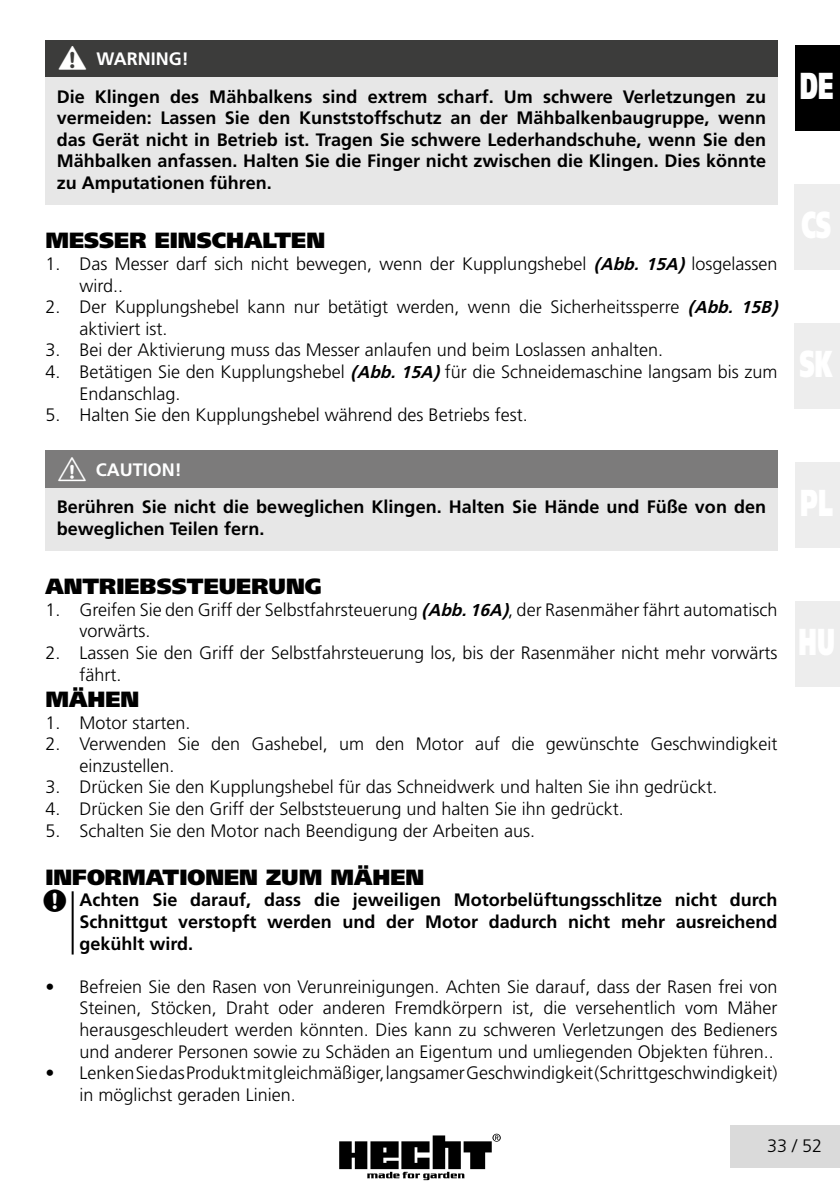
<style>
.page{position:relative;width:840px;height:1191px;background:#fff}
.page>*{position:absolute;margin:0;border:0;box-sizing:border-box;transform-origin:0 0}
.t1{font:900 37.6px "Frutiger CE";color:#fff;scale:.6 1}
.t2{font:900 22px "Frutiger CE";color:#000}
.t3{font:300 18px/21.6px "Frutiger CE";color:#000}
.t4{font:700 18px/21.6px "Frutiger CE";color:#000;text-align:justify}
.t5{font:700 18px "Frutiger CE";color:#fff}
.s1{font-family:"Frutiger Obl";font-weight:700}
</style>
<div class="page">
<svg style="left:339px;top:1133px;width:162px;height:48px"></svg>
<div style="left:730px;top:1125px;width:109px;height:43px;background:#dadada"></div>
<div style="left:794px;top:462px;width:45px;height:85px;background:#ededed"></div>
<div style="left:794px;top:323px;width:45px;height:85px;background:#ededed"></div>
<div style="left:794px;top:45px;width:45px;height:85px;background:#000"></div>
<div style="left:794px;top:184px;width:45px;height:85px;background:#ededed"></div>
<div style="left:794px;top:601px;width:45px;height:85px;background:#ededed"></div>
<div style="left:45px;top:40px;width:732px;height:38px;background:#3c3c3b"></div>
<div style="left:45px;top:77px;width:732px;height:127px;background:#e7e7e7"></div>
<div style="left:45px;top:450px;width:732px;height:38px;background:#7c7b7b"></div>
<div style="left:45px;top:488px;width:732px;height:62px;background:#e7e7e7"></div>
<hr style="left:72px;top:892px;width:2px;height:61px;background:#000">
<p class="t5" style="left:96px;top:49px;width:94px">WARNING!</p>
<p class="t4" style="left:57px;top:85px;width:710px">Die Klingen des Mähbalkens sind extrem scharf. Um schwere Verletzungen zu vermeiden: Lassen Sie den Kunststoffschutz an der Mähbalkenbaugruppe, wenn das Gerät nicht in Betrieb ist. Tragen Sie schwere Lederhandschuhe, wenn Sie den Mähbalken anfassen. Halten Sie die Finger nicht zwischen die Klingen. Dies könnte zu Amputationen führen.</p>
<p class="t2" style="left:45px;top:228px;width:281px">MESSER EINSCHALTEN</p>
<p class="t3" style="left:79px;top:253px;width:699px;text-indent:-34px">1. Das Messer darf sich nicht bewegen, wenn der Kupplungshebel <span class="s1">(Abb. 15A)</span> losgelassen wird..</p>
<p class="t3" style="left:79px;top:296px;width:699px;text-indent:-34px">2. Der Kupplungshebel kann nur betätigt werden, wenn die Sicherheitssperre <span class="s1">(Abb. 15B) </span>aktiviert ist.</p>
<p class="t3" style="left:45px;top:339px;width:619px">3. Bei der Aktivierung muss das Messer anlaufen und beim Loslassen anhalten.</p>
<p class="t3" style="left:79px;top:361px;width:699px;text-indent:-34px">4. Betätigen Sie den Kupplungshebel <span class="s1">(Abb. 15A)</span> für die Schneidemaschine langsam bis zum<br>Endanschlag.</p>
<p class="t3" style="left:45px;top:404px;width:483px">5. Halten Sie den Kupplungshebel während des Betriebs fest.</p>
<p class="t5" style="left:96px;top:459px;width:88px">CAUTION!</p>
<p class="t4" style="left:57px;top:496px;width:710px">Berühren Sie nicht die beweglichen Klingen. Halten Sie Hände und Füße von den beweglichen Teilen fern.</p>
<p class="t2" style="left:45px;top:574px;width:278px">ANTRIEBSSTEUERUNG</p>
<p class="t3" style="left:79px;top:598px;width:699px;text-indent:-34px">1. Greifen Sie den Griff der Selbstfahrsteuerung <span class="s1">(Abb. 16A)</span>, der Rasenmäher fährt automatisch vorwärts.</p>
<p class="t3" style="left:79px;top:642px;width:699px;text-indent:-34px">2. Lassen Sie den Griff der Selbstfahrsteuerung los, bis der Rasenmäher nicht mehr vorwärts fährt.</p>
<p class="t2" style="left:45px;top:687px;width:95px">MÄHEN</p>
<p class="t3" style="left:45px;top:711px;width:147px">1. Motor starten.</p>
<p class="t3" style="left:79px;top:733px;width:699px;text-indent:-34px">2. Verwenden Sie den Gashebel, um den Motor auf die gewünschte Geschwindigkeit einzustellen.</p>
<p class="t3" style="left:45px;top:776px;width:673px">3. Drücken Sie den Kupplungshebel für das Schneidwerk und halten Sie ihn gedrückt.</p>
<p class="t3" style="left:45px;top:798px;width:579px">4. Drücken Sie den Griff der Selbststeuerung und halten Sie ihn gedrückt.</p>
<p class="t3" style="left:45px;top:819px;width:491px">5. Schalten Sie den Motor nach Beendigung der Arbeiten aus.</p>
<p class="t2" style="left:45px;top:864px;width:380px">INFORMATIONEN ZUM MÄHEN</p>
<p class="t4" style="left:79px;top:889px;width:699px">Achten Sie darauf, dass die jeweiligen Motorbelüftungsschlitze nicht durch Schnittgut verstopft werden und der Motor dadurch nicht mehr ausreichend gekühlt wird.</p>
<p class="t3" style="left:79px;top:975px;width:699px;text-align:justify;text-indent:-34px">• Befreien Sie den Rasen von Verunreinigungen. Achten Sie darauf, dass der Rasen frei von Steinen, Stöcken, Draht oder anderen Fremdkörpern ist, die versehentlich vom Mäher herausgeschleudert werden könnten. Dies kann zu schweren Verletzungen des Bedieners und anderer Personen sowie zu Schäden an Eigentum und umliegenden Objekten führen..</p>
<p class="t3" style="left:79px;top:1062px;width:699px;text-indent:-34px">• Lenken Sie das Produkt mit gleichmäßiger, langsamer Geschwindigkeit (Schrittgeschwindigkeit) in möglichst geraden Linien.</p>
<h1 class="t1" style="left:799px;top:65px;width:58px">DE</h1>
<p class="t3" style="left:766px;top:1134px;width:57px">33 / 52</p>
</div>
